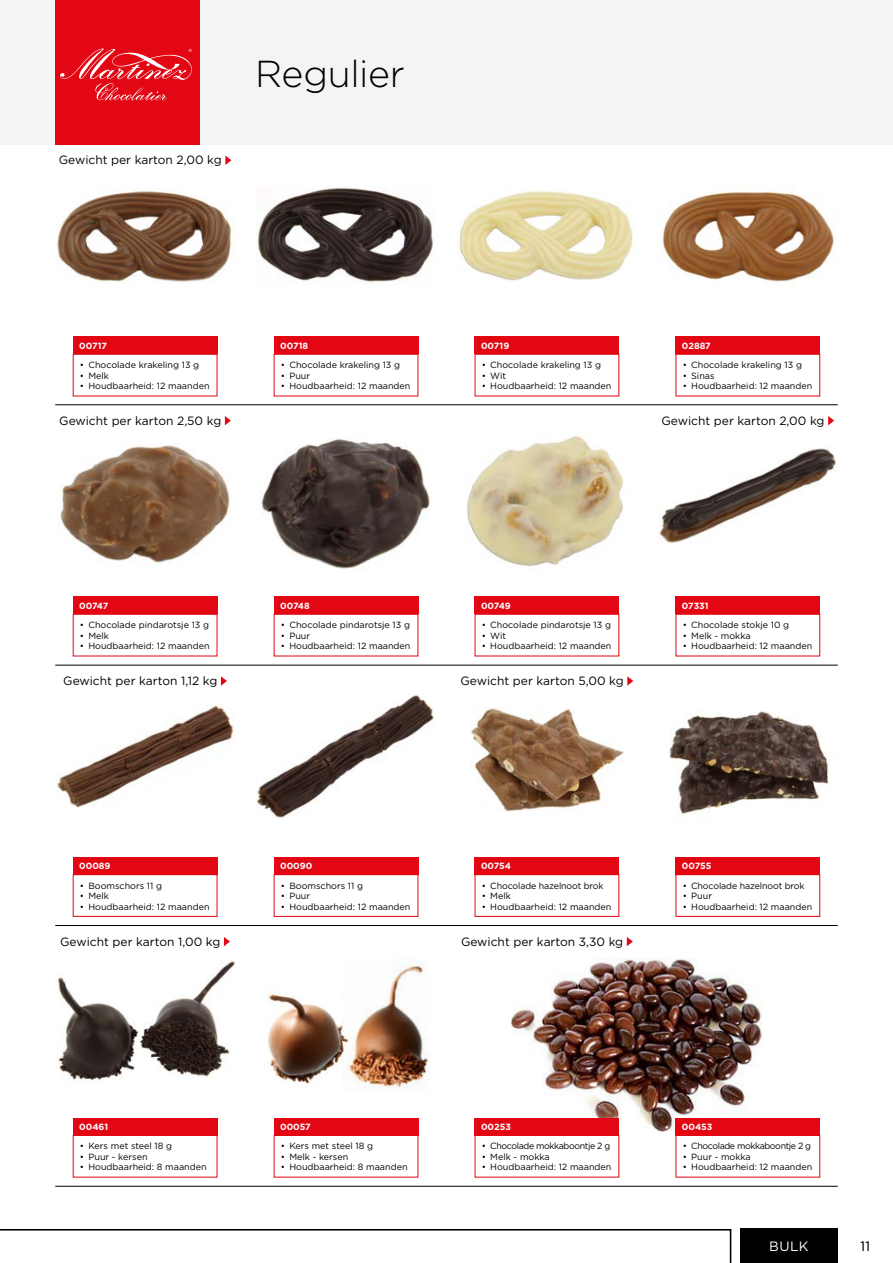
<style>
.page{position:relative;width:893px;height:1263px;background:#fff}
.page>*{position:absolute;margin:0;border:0;box-sizing:border-box;transform-origin:0 0}
.t1{font:300 37.5px "Gotham";letter-spacing:-.01em;color:#000}
.t2{font:13.5px "Gotham";color:#fff}
.t3{font:300 13.5px "Gotham";color:#000}
.t4{font:12px "Gotham";color:#000}
.t5{font:9px "Gotham";color:#000}
.t6{font:700 9px "Gotham";color:#fff}
.t7{font:9px "Gotham";letter-spacing:-.04em;color:#000}
</style>
<div class="page">
<div style="left:740px;top:1229px;width:98px;height:34px;background:#000"></div>
<div style="left:0;top:0;width:893px;height:145px;background:#f4f4f4"></div>
<svg style="left:0;top:1229px;width:731px;height:34px"></svg>
<img style="left:511px;top:958px;width:251px;height:173px">
<div style="left:55px;top:0;width:145px;height:145px;background:#e30613"></div>
<svg style="left:60px;top:48px;width:132px;height:52px"></svg>
<hr style="left:55px;top:404px;width:783px;height:1px;background:#000">
<hr style="left:55px;top:665px;width:783px;height:1px;background:#000">
<hr style="left:55px;top:1186px;width:783px;height:1px;background:#000">
<hr style="left:55px;top:925px;width:783px;height:1px;background:#000">
<img style="left:261px;top:439px;width:169px;height:130px">
<img style="left:467px;top:435px;width:157px;height:132px">
<img style="left:59px;top:445px;width:172px;height:118px">
<img style="left:55px;top:703px;width:180px;height:105px">
<img style="left:256px;top:695px;width:180px;height:123px">
<img style="left:669px;top:711px;width:161px;height:103px">
<img style="left:470px;top:708px;width:153px;height:103px">
<img style="left:57px;top:960px;width:178px;height:121px">
<img style="left:267px;top:993px;width:76px;height:93px">
<img style="left:343px;top:961px;width:86px;height:128px">
<div style="left:274px;top:614px;width:144px;height:42px;border:1px solid #e30613"></div>
<div style="left:274px;top:597px;width:144px;height:17px;background:#e30613"></div>
<div style="left:475px;top:614px;width:144px;height:42px;border:1px solid #e30613"></div>
<div style="left:475px;top:597px;width:144px;height:17px;background:#e30613"></div>
<div style="left:73px;top:614px;width:144px;height:42px;border:1px solid #e30613"></div>
<div style="left:73px;top:597px;width:144px;height:17px;background:#e30613"></div>
<div style="left:73px;top:874px;width:144px;height:43px;border:1px solid #e30613"></div>
<div style="left:73px;top:857px;width:144px;height:17px;background:#e30613"></div>
<div style="left:274px;top:874px;width:144px;height:43px;border:1px solid #e30613"></div>
<div style="left:274px;top:857px;width:144px;height:17px;background:#e30613"></div>
<div style="left:475px;top:874px;width:144px;height:43px;border:1px solid #e30613"></div>
<div style="left:475px;top:857px;width:144px;height:17px;background:#e30613"></div>
<div style="left:676px;top:874px;width:144px;height:43px;border:1px solid #e30613"></div>
<div style="left:676px;top:857px;width:144px;height:17px;background:#e30613"></div>
<div style="left:73px;top:1135px;width:144px;height:42px;border:1px solid #e30613"></div>
<div style="left:73px;top:1118px;width:144px;height:17px;background:#e30613"></div>
<div style="left:274px;top:1135px;width:144px;height:42px;border:1px solid #e30613"></div>
<div style="left:274px;top:1118px;width:144px;height:17px;background:#e30613"></div>
<div style="left:475px;top:1135px;width:144px;height:42px;border:1px solid #e30613"></div>
<div style="left:475px;top:1118px;width:144px;height:17px;background:#e30613"></div>
<div style="left:676px;top:1135px;width:144px;height:42px;border:1px solid #e30613"></div>
<div style="left:676px;top:1118px;width:144px;height:17px;background:#e30613"></div>
<img style="left:658px;top:448px;width:180px;height:95px">
<div style="left:676px;top:614px;width:144px;height:42px;border:1px solid #e30613"></div>
<div style="left:676px;top:597px;width:144px;height:17px;background:#e30613"></div>
<img style="left:57px;top:191px;width:178px;height:91px">
<img style="left:257px;top:187px;width:179px;height:95px">
<img style="left:457px;top:191px;width:180px;height:90px">
<img style="left:662px;top:191px;width:174px;height:91px">
<div style="left:73px;top:354px;width:144px;height:42px;border:1px solid #e30613"></div>
<div style="left:73px;top:337px;width:144px;height:17px;background:#e30613"></div>
<div style="left:274px;top:354px;width:144px;height:42px;border:1px solid #e30613"></div>
<div style="left:274px;top:337px;width:144px;height:17px;background:#e30613"></div>
<div style="left:475px;top:354px;width:144px;height:42px;border:1px solid #e30613"></div>
<div style="left:475px;top:337px;width:144px;height:17px;background:#e30613"></div>
<div style="left:676px;top:354px;width:144px;height:42px;border:1px solid #e30613"></div>
<div style="left:676px;top:337px;width:144px;height:17px;background:#e30613"></div>
<svg style="left:225px;top:156px;width:6px;height:9px"></svg>
<svg style="left:225px;top:416px;width:6px;height:9px"></svg>
<svg style="left:828px;top:416px;width:6px;height:9px"></svg>
<svg style="left:221px;top:676px;width:6px;height:10px"></svg>
<svg style="left:224px;top:937px;width:6px;height:9px"></svg>
<svg style="left:627px;top:676px;width:6px;height:10px"></svg>
<svg style="left:627px;top:937px;width:6px;height:9px"></svg>
<h3 class="t4" style="left:59px;top:152px;width:164px">Gewicht per karton 2,00 kg</h3>
<h1 class="t1" style="left:255px;top:50px;width:151px">Regulier</h1>
<p class="t6" style="left:79px;top:340px;width:29px">00717</p>
<p class="t5" style="left:80px;top:359px;width:121px">• Chocolade krakeling 13 g</p>
<p class="t5" style="left:80px;top:370px;width:31px">• Melk</p>
<p class="t5" style="left:80px;top:380px;width:131px">• Houdbaarheid: 12 maanden</p>
<p class="t6" style="left:280px;top:340px;width:30px">00718</p>
<p class="t5" style="left:281px;top:359px;width:121px">• Chocolade krakeling 13 g</p>
<p class="t5" style="left:281px;top:370px;width:31px">• Puur</p>
<p class="t5" style="left:281px;top:380px;width:131px">• Houdbaarheid: 12 maanden</p>
<p class="t6" style="left:481px;top:340px;width:30px">00719</p>
<p class="t5" style="left:482px;top:359px;width:121px">• Chocolade krakeling 13 g</p>
<p class="t5" style="left:482px;top:370px;width:26px">• Wit</p>
<p class="t5" style="left:482px;top:380px;width:131px">• Houdbaarheid: 12 maanden</p>
<p class="t6" style="left:682px;top:340px;width:30px">02887</p>
<p class="t5" style="left:683px;top:359px;width:121px">• Chocolade krakeling 13 g</p>
<p class="t5" style="left:683px;top:370px;width:33px">• Sinas</p>
<p class="t5" style="left:683px;top:380px;width:131px">• Houdbaarheid: 12 maanden</p>
<h3 class="t4" style="left:59px;top:413px;width:163px">Gewicht per karton 2,50 kg</h3>
<h3 class="t4" style="left:662px;top:413px;width:164px">Gewicht per karton 2,00 kg</h3>
<p class="t6" style="left:79px;top:600px;width:31px">00747</p>
<p class="t6" style="left:280px;top:600px;width:31px">00748</p>
<p class="t6" style="left:481px;top:600px;width:31px">00749</p>
<p class="t6" style="left:682px;top:600px;width:28px">07331</p>
<p class="t5" style="left:80px;top:619px;width:131px">• Chocolade pindarotsje 13 g</p>
<p class="t5" style="left:80px;top:630px;width:31px">• Melk</p>
<p class="t5" style="left:80px;top:640px;width:131px">• Houdbaarheid: 12 maanden</p>
<p class="t5" style="left:281px;top:619px;width:131px">• Chocolade pindarotsje 13 g</p>
<p class="t5" style="left:281px;top:630px;width:31px">• Puur</p>
<p class="t5" style="left:281px;top:640px;width:131px">• Houdbaarheid: 12 maanden</p>
<p class="t5" style="left:482px;top:619px;width:131px">• Chocolade pindarotsje 13 g</p>
<p class="t5" style="left:482px;top:630px;width:26px">• Wit</p>
<p class="t5" style="left:482px;top:640px;width:131px">• Houdbaarheid: 12 maanden</p>
<p class="t5" style="left:683px;top:619px;width:108px">• Chocolade stokje 10 g</p>
<p class="t5" style="left:683px;top:630px;width:69px">• Melk - mokka</p>
<p class="t5" style="left:683px;top:640px;width:131px">• Houdbaarheid: 12 maanden</p>
<h3 class="t4" style="left:63px;top:673px;width:156px">Gewicht per karton 1,12 kg</h3>
<h3 class="t4" style="left:461px;top:673px;width:165px">Gewicht per karton 5,00 kg</h3>
<p class="t6" style="left:79px;top:860px;width:33px">00089</p>
<p class="t6" style="left:280px;top:860px;width:34px">00090</p>
<p class="t6" style="left:481px;top:860px;width:32px">00754</p>
<p class="t6" style="left:682px;top:860px;width:31px">00755</p>
<p class="t5" style="left:80px;top:880px;width:84px">• Boomschors 11 g</p>
<p class="t5" style="left:80px;top:890px;width:31px">• Melk</p>
<p class="t5" style="left:80px;top:901px;width:131px">• Houdbaarheid: 12 maanden</p>
<p class="t5" style="left:281px;top:880px;width:84px">• Boomschors 11 g</p>
<p class="t5" style="left:281px;top:890px;width:31px">• Puur</p>
<p class="t5" style="left:281px;top:901px;width:131px">• Houdbaarheid: 12 maanden</p>
<p class="t5" style="left:482px;top:880px;width:123px">• Chocolade hazelnoot brok</p>
<p class="t5" style="left:482px;top:890px;width:31px">• Melk</p>
<p class="t5" style="left:482px;top:901px;width:131px">• Houdbaarheid: 12 maanden</p>
<p class="t5" style="left:683px;top:880px;width:123px">• Chocolade hazelnoot brok</p>
<p class="t5" style="left:683px;top:890px;width:31px">• Puur</p>
<p class="t5" style="left:683px;top:901px;width:131px">• Houdbaarheid: 12 maanden</p>
<h3 class="t4" style="left:60px;top:933px;width:162px">Gewicht per karton 1,00 kg</h3>
<h3 class="t4" style="left:461px;top:933px;width:164px">Gewicht per karton 3,30 kg</h3>
<p class="t6" style="left:79px;top:1121px;width:31px">00461</p>
<p class="t5" style="left:80px;top:1140px;width:94px">• Kers met steel 18 g</p>
<p class="t5" style="left:80px;top:1151px;width:69px">• Puur - kersen</p>
<p class="t5" style="left:80px;top:1161px;width:128px">• Houdbaarheid: 8 maanden</p>
<p class="t6" style="left:280px;top:1121px;width:32px">00057</p>
<p class="t5" style="left:281px;top:1140px;width:94px">• Kers met steel 18 g</p>
<p class="t5" style="left:281px;top:1151px;width:69px">• Melk - kersen</p>
<p class="t5" style="left:281px;top:1161px;width:128px">• Houdbaarheid: 8 maanden</p>
<p class="t6" style="left:481px;top:1121px;width:31px">00253</p>
<p class="t7" style="left:482px;top:1140px;width:130px">• Chocolade mokkaboontje 2 g</p>
<p class="t5" style="left:482px;top:1151px;width:69px">• Melk - mokka</p>
<p class="t5" style="left:482px;top:1161px;width:131px">• Houdbaarheid: 12 maanden</p>
<p class="t6" style="left:682px;top:1121px;width:32px">00453</p>
<p class="t7" style="left:683px;top:1140px;width:130px">• Chocolade mokkaboontje 2 g</p>
<p class="t5" style="left:683px;top:1151px;width:70px">• Puur - mokka</p>
<p class="t5" style="left:683px;top:1161px;width:131px">• Houdbaarheid: 12 maanden</p>
<h2 class="t2" style="left:769px;top:1238px;width:41px">BULK</h2>
<h2 class="t3" style="left:861px;top:1238px;width:11px">11</h2>
</div>
